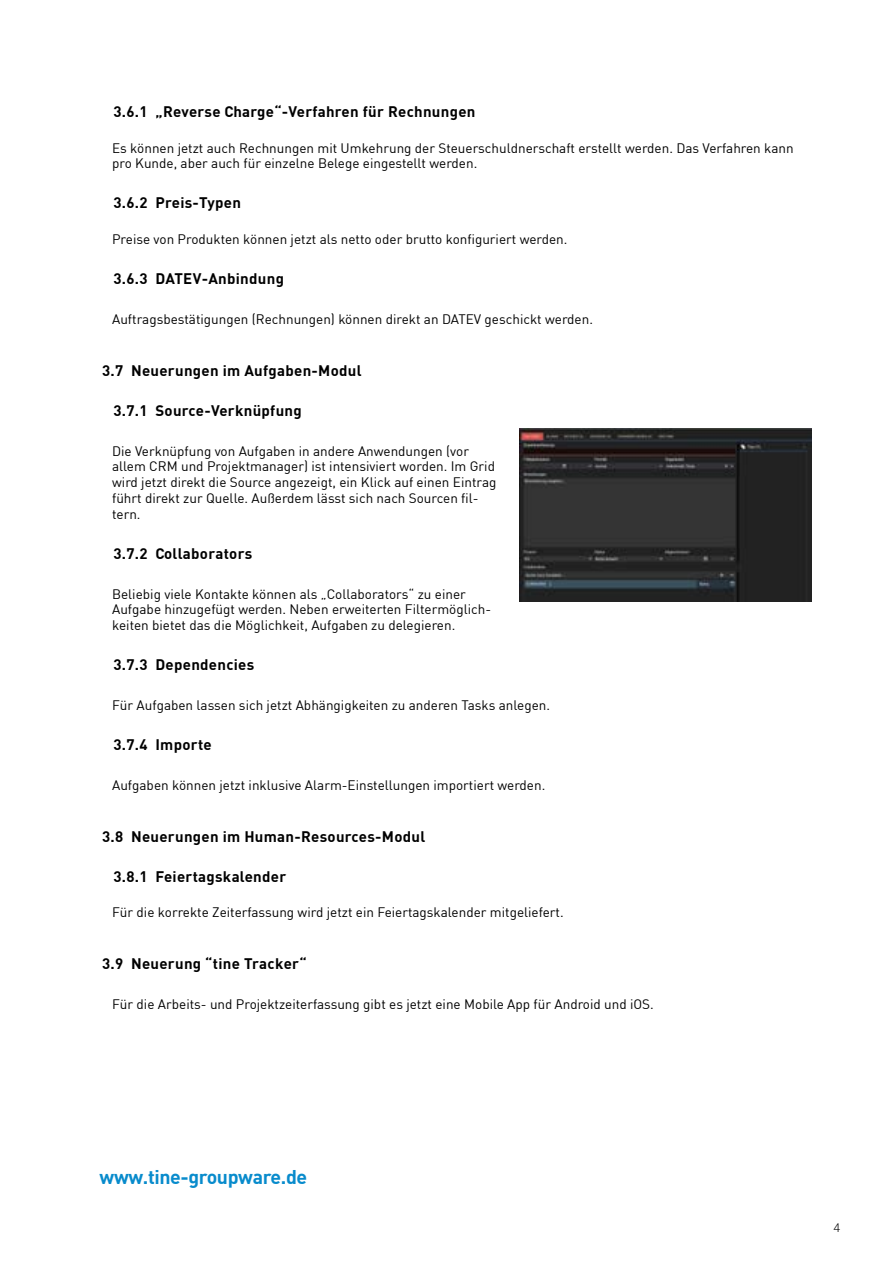
<style>
.page{position:relative;width:893px;height:1263px;background:#fff}
.page>*{position:absolute;margin:0;border:0;box-sizing:border-box;transform-origin:0 0}
.t1{font:700 19.5px "DIN";letter-spacing:-.02em;color:#088bcc}
.t2{font:700 15px "DIN";letter-spacing:.02em;color:#000}
.t3{font:13.5px/15.8px "DIN";color:#000}
.t4{font:300 12px "Roboto";color:#000}
</style>
<div class="page">
<img style="left:520px;top:429px;width:291px;height:173px">
<p class="t2" style="left:113px;top:102px;width:364px">3.6.1 „Reverse Charge“-Verfahren für Rechnungen</p>
<p class="t3" style="left:112px;top:139px;width:683px">Es können jetzt auch Rechnungen mit Umkehrung der Steuerschuldnerschaft erstellt werden. Das Verfahren kann pro Kunde, aber auch für einzelne Belege eingestellt werden.</p>
<p class="t2" style="left:113px;top:193px;width:129px">3.6.2 Preis-Typen</p>
<p class="t3" style="left:112px;top:231px;width:457px">Preise von Produkten können jetzt als netto oder brutto konfiguriert werden.</p>
<p class="t2" style="left:113px;top:269px;width:172px">3.6.3 DATEV-Anbindung</p>
<p class="t3" style="left:112px;top:311px;width:482px">Auftragsbestätigungen (Rechnungen) können direkt an DATEV geschickt werden.</p>
<p class="t2" style="left:102px;top:360px;width:261px">3.7 Neuerungen im Aufgaben-Modul</p>
<p class="t2" style="left:113px;top:400px;width:190px">3.7.1 Source-Verknüpfung</p>
<p class="t3" style="left:112px;top:443px;width:386px">Die Verknüpfung von Aufgaben in andere Anwendungen (vor allem CRM und Projektmanager) ist intensiviert worden. Im Grid wird jetzt direkt die Source angezeigt, ein Klick auf einen Eintrag führt direkt zur Quelle. Außerdem lässt sich nach Sourcen fil&shy;tern.</p>
<p class="t2" style="left:113px;top:543px;width:140px">3.7.2 Collaborators</p>
<p class="t3" style="left:112px;top:586px;width:380px">Beliebig viele Kontakte können als „Collaborators“ zu einer<br>Aufgabe hinzugefügt werden. Neben erweiterten Filtermöglich&shy;keiten bietet das die Möglichkeit, Aufgaben zu delegieren.</p>
<p class="t2" style="left:113px;top:655px;width:142px">3.7.3 Dependencies</p>
<p class="t3" style="left:112px;top:697px;width:439px">Für Aufgaben lassen sich jetzt Abhängigkeiten zu anderen Tasks anlegen.</p>
<p class="t2" style="left:113px;top:735px;width:100px">3.7.4 Importe</p>
<p class="t3" style="left:112px;top:777px;width:435px">Aufgaben können jetzt inklusive Alarm-Einstellungen importiert werden.</p>
<p class="t2" style="left:102px;top:826px;width:325px">3.8 Neuerungen im Human-Resources-Modul</p>
<p class="t2" style="left:113px;top:866px;width:174px">3.8.1 Feiertagskalender</p>
<p class="t3" style="left:112px;top:904px;width:453px">Für die korrekte Zeiterfassung wird jetzt ein Feiertagskalender mitgeliefert.</p>
<p class="t2" style="left:102px;top:954px;width:206px">3.9 Neuerung “tine Tracker“</p>
<p class="t3" style="left:112px;top:996px;width:543px">Für die Arbeits- und Projektzeiterfassung gibt es jetzt eine Mobile App für Android und iOS.</p>
<h1 class="t1" style="left:100px;top:1164px;width:209px">www.tine-groupware.de</h1>
<p class="t4" style="left:833px;top:1219px;width:8px">4</p>
</div>
